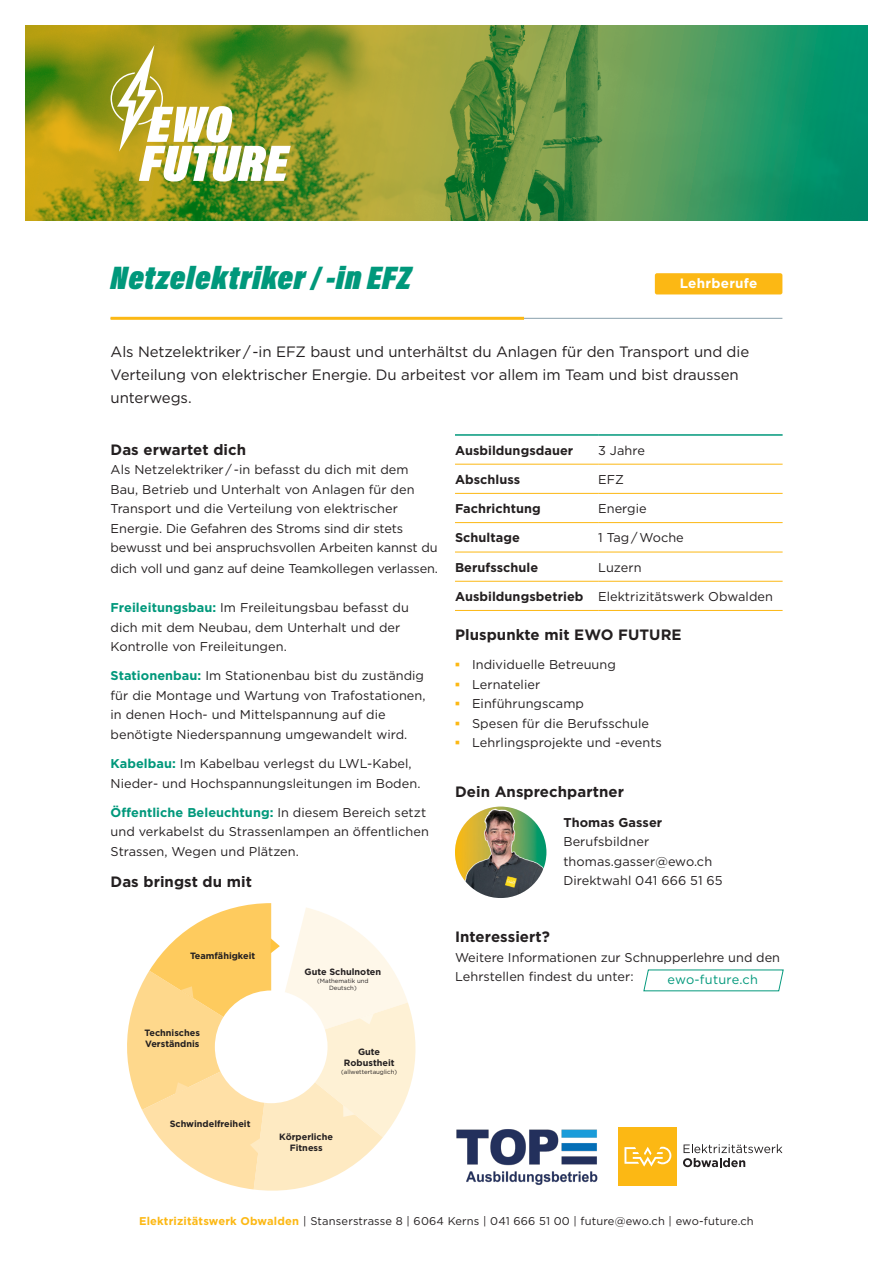
<style>
.page{position:relative;width:893px;height:1263px;background:#fff}
.page>*{position:absolute;margin:0;border:0;box-sizing:border-box;transform-origin:0 0}
.t1{font:italic 900 33px "Acumin Pro Cond";letter-spacing:.015em;color:#00987b}
.t2{font:15px/22.8px "Gotham";letter-spacing:-.005em;color:#231f20}
.t3{font:700 15px "Gotham";letter-spacing:.005em;color:#231f20}
.t4{font:700 13.5px "Gotham";letter-spacing:.02em;color:#fff}
.t5{font:12.75px/19.5px "Gotham";letter-spacing:.005em;color:#231f20}
.t6{font:700 12.75px "Gotham";letter-spacing:.005em;color:#231f20}
.t7{font:12.75px "Gotham";letter-spacing:.02em;color:#00987b}
.t8{font:11.25px "Gotham";letter-spacing:.015em;color:#231f20}
.t9{font:700 9.15px/10.9px "Gotham";color:#231f20;text-align:center}
.t10{font:6.15px/7.4px "Gotham";color:#231f20;text-align:center}
.s1{font-weight:700;color:#00987b}
.s2{font-weight:700}
.s3{font-family:"Times New Roman";font-weight:700;font-size:13.5px;color:#fcb814}
.s4{font-weight:700;color:#fcb814}
</style>
<div class="page">
<svg style="left:26px;top:26px;width:841px;height:195px;background:#679842"></svg>
<hr style="left:111px;top:318px;width:671px;height:1px;background:#89a0ac">
<hr style="left:111px;top:317px;width:413px;height:3px;background:#fcb814">
<div style="left:655px;top:273px;width:127px;height:21px;background:#fcb814;border-radius:2px"></div>
<svg style="left:111px;top:45px;width:180px;height:137px"></svg>
<svg style="left:683px;top:1144px;width:99px;height:23px"></svg>
<div style="left:619px;top:1127px;width:58px;height:59px;background:#fcb814"></div>
<svg style="left:624px;top:1147px;width:47px;height:19px"></svg>
<img style="left:456px;top:1129px;width:142px;height:56px">
<img style="left:455px;top:806px;width:91px;height:92px;border-radius:46px">
<hr style="left:455px;top:464px;width:143px;height:1px;background:#fcb814">
<hr style="left:598px;top:464px;width:185px;height:1px;background:#fcb814">
<hr style="left:455px;top:493px;width:143px;height:1px;background:#fcb814">
<hr style="left:598px;top:493px;width:185px;height:1px;background:#fcb814">
<hr style="left:455px;top:522px;width:143px;height:1px;background:#fcb814">
<hr style="left:598px;top:522px;width:185px;height:1px;background:#fcb814">
<hr style="left:455px;top:552px;width:143px;height:1px;background:#fcb814">
<hr style="left:598px;top:552px;width:185px;height:1px;background:#fcb814">
<hr style="left:455px;top:581px;width:143px;height:1px;background:#fcb814">
<hr style="left:598px;top:581px;width:185px;height:1px;background:#fcb814">
<hr style="left:455px;top:610px;width:143px;height:1px;background:#fcb814">
<hr style="left:598px;top:610px;width:185px;height:1px;background:#fcb814">
<hr style="left:455px;top:434px;width:143px;height:2px;background:#00987b">
<hr style="left:598px;top:434px;width:185px;height:2px;background:#00987b">
<svg style="left:127px;top:903px;width:289px;height:288px"></svg>
<svg style="left:643px;top:969px;width:141px;height:23px"></svg>
<h1 class="t1" style="left:111px;top:256px;width:302px">Netzelektriker/-in EFZ</h1>
<p class="t4" style="left:680px;top:275px;width:79px">Lehrberufe</p>
<p class="t2" style="left:111px;top:340px;width:640px">Als Netzelektriker / -in EFZ baust und unterhältst du Anlagen für den Transport und die<br>Verteilung von elektrischer Energie. Du arbeitest vor allem im Team und bist draussen unterwegs.</p>
<p class="t3" style="left:111px;top:439px;width:137px">Das erwartet dich</p>
<p class="t5" style="left:111px;top:459px;width:328px">Als Netzelektriker / -in befasst du dich mit dem Bau, Betrieb und Unterhalt von Anlagen für den Transport und die Verteilung von elektrischer Energie. Die Gefahren des Stroms sind dir stets bewusst und bei anspruchsvollen Arbeiten kannst du</p>
<p class="t5" style="left:111px;top:558px;width:329px">dich voll und ganz auf deine Teamkollegen verlassen.</p>
<p class="t5" style="left:111px;top:597px;width:300px"><span class="s1">Freileitungsbau:</span> Im Freileitungsbau befasst du dich mit dem Neubau, dem Unterhalt und der<br>Kontrolle von Freileitungen.</p>
<p class="t5" style="left:111px;top:666px;width:317px"><span class="s1">Stationenbau:</span> Im Stationenbau bist du zuständig für die Montage und Wartung von Trafostationen, in denen Hoch- und Mittelspannung auf die benötigte Niederspannung umgewandelt wird.</p>
<p class="t5" style="left:111px;top:753px;width:311px"><span class="s1">Kabelbau:</span> Im Kabelbau verlegst du LWL-Kabel,<br>Nieder- und Hochspannungsleitungen im Boden.</p>
<p class="t5" style="left:111px;top:802px;width:320px"><span class="s1">Öffentliche Beleuchtung:</span> In diesem Bereich setzt und verkabelst du Strassenlampen an öffentlichen<br>Strassen, Wegen und Plätzen.</p>
<p class="t3" style="left:111px;top:871px;width:143px">Das bringst du mit</p>
<p class="t6" style="left:455px;top:442px;width:120px">Ausbildungsdauer</p>
<p class="t5" style="left:598px;top:440px;width:48px">3 Jahre</p>
<p class="t6" style="left:455px;top:471px;width:67px">Abschluss</p>
<p class="t5" style="left:598px;top:469px;width:27px">EFZ</p>
<p class="t6" style="left:455px;top:500px;width:87px">Fachrichtung</p>
<p class="t5" style="left:598px;top:499px;width:50px">Energie</p>
<p class="t6" style="left:455px;top:529px;width:66px">Schultage</p>
<p class="t5" style="left:598px;top:528px;width:87px">1 Tag / Woche</p>
<p class="t6" style="left:455px;top:559px;width:85px">Berufsschule</p>
<p class="t5" style="left:598px;top:557px;width:45px">Luzern</p>
<p class="t5" style="left:455px;top:586px;width:320px"><span class="s2">Ausbildungsbetrieb</span> Elektrizitätswerk Obwalden</p>
<p class="t3" style="left:455px;top:625px;width:228px">Pluspunkte mit EWO FUTURE</p>
<p class="t5" style="left:455px;top:654px;width:162px"><span class="s3">▪</span> Individuelle Betreuung</p>
<p class="t5" style="left:455px;top:674px;width:87px"><span class="s3">▪</span> Lernatelier</p>
<p class="t5" style="left:455px;top:693px;width:130px"><span class="s3">▪</span> Einführungscamp</p>
<p class="t5" style="left:455px;top:713px;width:196px"><span class="s3">▪</span> Spesen für die Berufsschule</p>
<p class="t5" style="left:455px;top:732px;width:208px"><span class="s3">▪</span> Lehrlingsprojekte und -events</p>
<p class="t3" style="left:455px;top:782px;width:171px">Dein Ansprechpartner</p>
<p class="t6" style="left:563px;top:814px;width:100px">Thomas Gasser</p>
<p class="t5" style="left:563px;top:831px;width:161px">Berufsbildner thomas.gasser@ewo.ch<br>Direktwahl 041 666 51 65</p>
<p class="t9" style="left:190px;top:950px;width:67px">Teamfähigkeit</p>
<p class="t9" style="left:144px;top:1027px;width:57px;text-align:left">Technisches<br>Verständnis</p>
<p class="t9" style="left:170px;top:1118px;width:82px">Schwindelfreiheit</p>
<p class="t9" style="left:305px;top:966px;width:78px">Gute Schulnoten</p>
<p class="t10" style="left:317px;top:977px;width:53px">(Mathematik und<br>Deutsch)</p>
<p class="t9" style="left:344px;top:1047px;width:52px">Gute<br>Robustheit</p>
<p class="t10" style="left:341px;top:1068px;width:57px">(allwettertauglich)</p>
<p class="t9" style="left:279px;top:1131px;width:55px">Körperliche<br>Fitness</p>
<p class="t3" style="left:455px;top:927px;width:97px">Interessiert?</p>
<p class="t5" style="left:455px;top:947px;width:327px">Weitere Informationen zur Schnupperlehre und den<br>Lehrstellen findest du unter:</p>
<p class="t7" style="left:668px;top:971px;width:92px">ewo-future.ch</p>
<p class="t8" style="left:139px;top:1214px;width:616px"><span class="s4">Elektrizitätswerk Obwalden</span> | Stanserstrasse 8 | 6064 Kerns | 041 666 51 00 | future@ewo.ch | ewo-future.ch</p>
</div>
